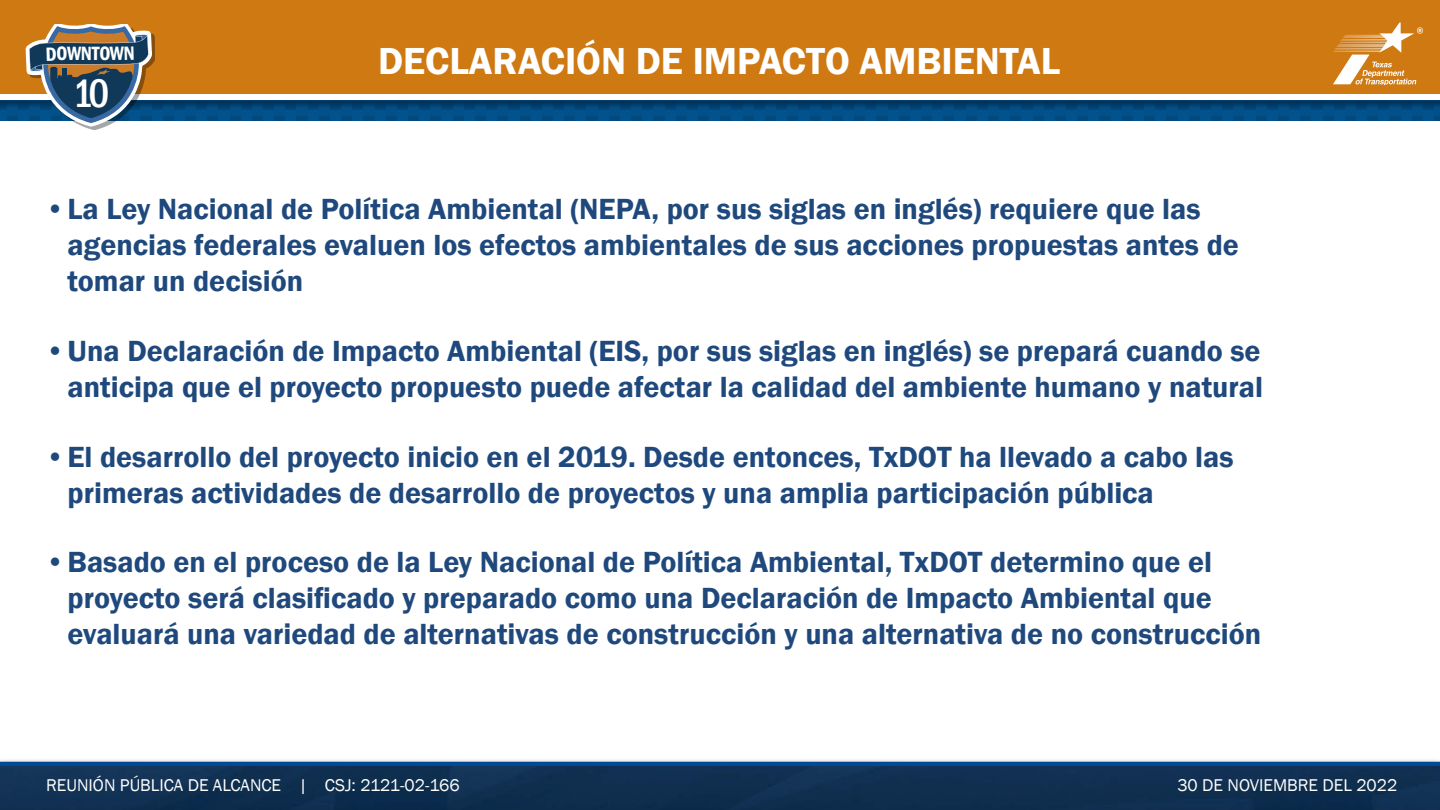
<style>
.page{position:relative;width:1440px;height:810px;background:#fff}
.page>*{position:absolute;margin:0;border:0;box-sizing:border-box;transform-origin:0 0}
.t1{font:500 condensed 40.88px "Franklin Gothic";color:#fff}
.t2{font:600 38.75px "Franklin Gothic";color:#fff}
.t3{font:600 30px/36px "Franklin Gothic";color:#1f497d}
.t4{font:600 condensed 19.75px "Franklin Gothic";color:#fff}
.t5{font:17.5px "Franklin Gothic";color:#fff}
</style>
<div class="page">
<div style="left:0;top:0;width:1440px;height:94px;background:#cf7913"></div>
<img style="left:0;top:110px;width:1440px;height:11px">
<div style="left:0;top:100px;width:1440px;height:10px;background:#000;opacity:.65"></div>
<hr style="left:0;top:100px;width:1440px;height:1px;background:#004996">
<svg style="left:1333px;top:22px;width:90px;height:62px"></svg>
<div style="left:0;top:758px;width:1440px;height:19px;background:#000;opacity:.65"></div>
<div style="left:0;top:762px;width:1440px;height:5px;background:#004996"></div>
<img style="left:0;top:767px;width:1440px;height:43px">
<svg style="left:22px;top:25px;width:133px;height:104px"></svg>
<p class="t4" style="left:67px;top:41px;width:45px">WNTO</p>
<h1 class="t1" style="left:72px;top:66px;width:39px">10</h1>
<p class="t2" style="left:378px;top:37px;width:684px">DECLARACIÓN DE IMPACTO AMBIENTAL</p>
<p class="t3" style="left:68px;top:191px;width:1173px;text-indent:-22px">•La Ley Nacional de Política Ambiental (NEPA, por sus siglas en inglés) requiere que las agencias federales evaluen los efectos ambientales de sus acciones propuestas antes de tomar un decisión</p>
<p class="t3" style="left:45px;top:333px;width:1220px;text-align:right">•Una Declaración de Impacto Ambiental (EIS, por sus siglas en inglés) se prepará cuando se anticipa que el proyecto propuesto puede afectar la calidad del ambiente humano y natural</p>
<p class="t3" style="left:68px;top:439px;width:1168px;text-indent:-22px">•El desarrollo del proyecto inicio en el 2019. Desde entonces, TxDOT ha llevado a cabo las primeras actividades de desarrollo de proyectos y una amplia participación pública</p>
<p class="t3" style="left:68px;top:545px;width:1195px;text-indent:-22px">•Basado en el proceso de la Ley Nacional de Política Ambiental, TxDOT determino que el proyecto será clasificado y preparado como una Declaración de Impacto Ambiental que evaluará una variedad de alternativas de construcción y una alternativa de no construcción</p>
<p class="t5" style="left:46px;top:774px;width:415px">REUNIÓN PÚBLICA DE ALCANCE | CSJ: 2121-02-166</p>
<p class="t5" style="left:1177px;top:774px;width:222px">30 DE NOVIEMBRE DEL 2022</p>
</div>
